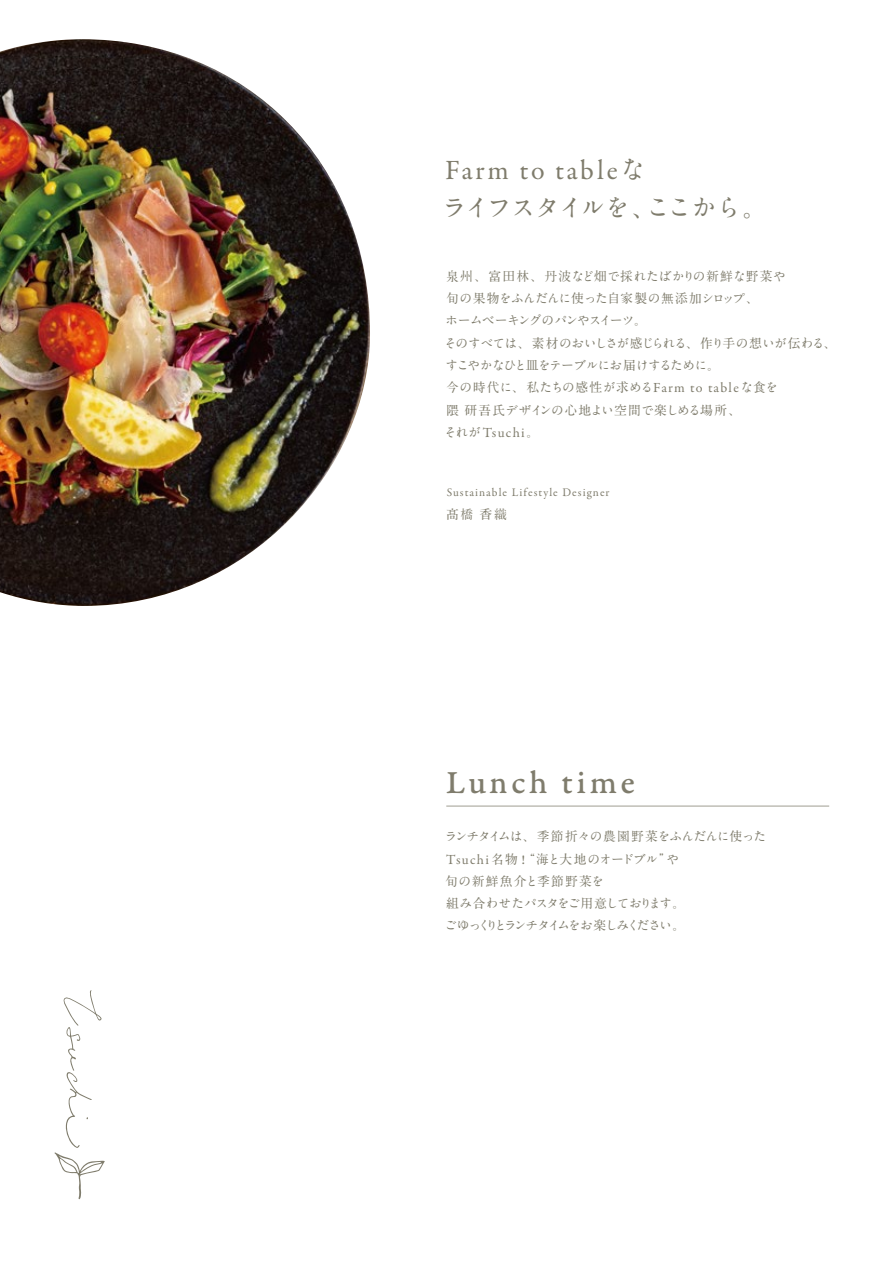
<style>
.page{position:relative;width:893px;height:1263px;background:#fff}
.page>*{position:absolute;margin:0;border:0;box-sizing:border-box;transform-origin:0 0}
.t1{font:34.05px "Garamond Premr Pro Med Capt";letter-spacing:.105em;color:#7f7c6c}
.t2{font:28.05px "Garamond Premr Pro";letter-spacing:.09em;color:#7f7c6c}
.t3{font:700 25.5px "A1 Mincho Std";letter-spacing:-.065em;color:#7f7c6c}
.t4{font:14.1px "Garamond Premr Pro";letter-spacing:.09em;color:#7f7c6c}
.t5{font:700 12.75px/22.4px "A1 Mincho Std";letter-spacing:-.04em;color:#7f7c6c}
.t6{font:700 12.75px/22.4px "A1 Mincho Std";letter-spacing:-.075em;color:#7f7c6c}
.t7{font:11.7px "Garamond Premr Pro";letter-spacing:.09em;color:#7f7c6c}
.s1{font-family:"A1 Mincho Std";font-weight:700;font-size:25.5px}
.s2{font-family:"Garamond Premr Pro";font-weight:400;font-size:14.1px}
.s3{font-family:"A1 Mincho Std";font-weight:700;font-size:12.75px}
</style>
<div class="page">
<hr style="left:446px;top:806px;width:383px;height:1px;background:#7f7c6c">
<img style="left:0;top:39px;width:370px;height:567px">
<svg style="left:54px;top:990px;width:51px;height:209px"></svg>
<h2 class="t2" style="left:445px;top:154px;width:202px">Farm to table<span class="s1">な</span></h2>
<h3 class="t3" style="left:441px;top:187px;width:328px">ライフスタイルを、ここから。</h3>
<p class="t5" style="left:444px;top:263px;width:394px">泉州、富田林、丹波など畑で採れたばかりの新鮮な野菜や<br>旬の果物をふんだんに使った自家製の無添加シロップ、<br>ホームベーキングのパンやスイーツ。<br>そのすべては、素材のおいしさが感じられる、作り手の想いが伝わる、すこやかなひと皿をテーブルにお届けするために。<br>今の時代に、私たちの感性が求める<span class="s2">Farm to table</span>な食を<br>隈研吾氏デザインの心地よい空間で楽しめる場所、</p>
<p class="t4" style="left:444px;top:424px;width:97px"><span class="s3">それが</span>Tsuchi<span class="s3">。</span></p>
<p class="t7" style="left:447px;top:485px;width:164px">Sustainable Lifestyle Designer</p>
<p class="t5" style="left:446px;top:501px;width:62px">髙橋香織</p>
<h1 class="t1" style="left:446px;top:761px;width:190px">Lunch time</h1>
<p class="t6" style="left:444px;top:823px;width:323px">ランチタイムは、季節折々の農園野菜をふんだんに使った<br><span class="s2">Tsuchi</span>名物 <span class="s2">!</span>“海と大地のオードブル”や<br>旬の新鮮魚介と季節野菜を<br>組み合わせたパスタをご用意しております。<br>ごゆっくりとランチタイムをお楽しみください。</p>
</div>
